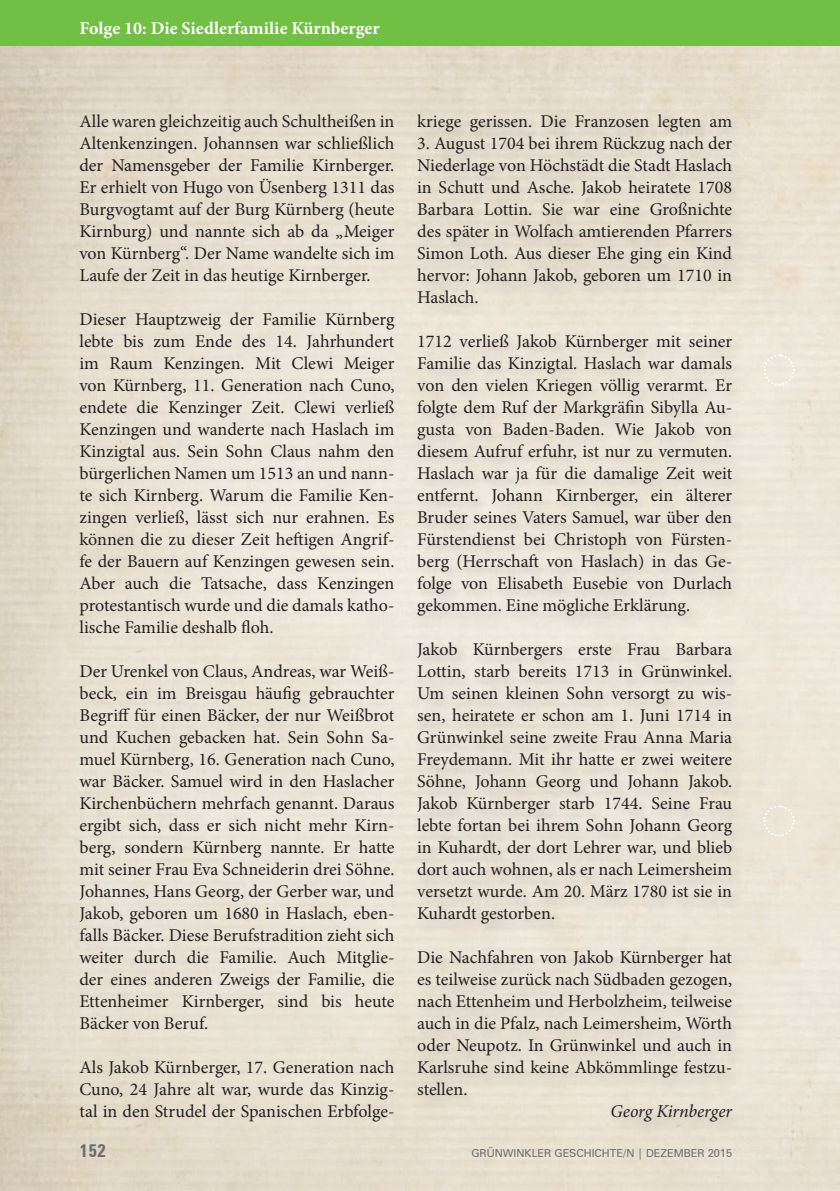
<style>
.page{position:relative;width:840px;height:1191px;background:#fff}
.page>*{position:absolute;margin:0;border:0;box-sizing:border-box;transform-origin:0 0}
.Fließtext_Geschichte{font:18px/22px "Minion Pro";color:#231f20;text-align:justify}
.t1{font:700 18px "Minion Pro";color:#fff}
.Fließtext_Geschichte-2{font:italic 18px "Minion Pro";letter-spacing:-.005em;color:#231f20}
.Seitenzahl{font:700 condensed 18px "Zurich BT";color:#6c6d70}
.t2{font:11px "Zurich BT";color:#6c6d70}
</style>
<div class="page">
<img style="left:0;top:45px;width:839px;height:1146px">
<div style="left:0;top:0;width:839px;height:45px;background:#71bf44"></div>
<div style="left:413px;top:110px;width:334px;height:1027px;background:#e7e0d3"></div>
<svg style="left:761px;top:353px;width:34px;height:34px"></svg>
<svg style="left:761px;top:804px;width:34px;height:33px"></svg>
<p class="t1" style="left:79px;top:16px;width:301px">Folge 10: Die Siedlerfamilie Kürnberger</p>
<p class="Fließtext_Geschichte" style="left:79px;top:110px;width:316px">Alle waren gleichzeitig auch Schultheißen in Altenkenzingen. Johannsen war schließlich der Namensgeber der Familie Kirnberger.<br>Er erhielt von Hugo von Üsenberg 1311 das Burgvogtamt auf der Burg Kürnberg (heute Kirnburg) und nannte sich ab da „Meiger von Kürnberg“. Der Name wandelte sich im Laufe der Zeit in das heutige Kirnberger.</p>
<p class="Fließtext_Geschichte" style="left:79px;top:308px;width:316px">Dieser Hauptzweig der Familie Kürnberg lebte bis zum Ende des 14. Jahrhundert im Raum Kenzingen. Mit Clewi Meiger von Kürnberg, 11. Generation nach Cuno, endete die Kenzinger Zeit. Clewi verließ Kenzingen und wanderte nach Haslach im Kinzigtal aus. Sein Sohn Claus nahm den bürgerlichen Namen um 1513 an und nann&shy;te sich Kirnberg. Warum die Familie Ken&shy;zingen verließ, lässt sich nur erahnen. Es können die zu dieser Zeit heftigen Angrif&shy;fe der Bauern auf Kenzingen gewesen sein.<br>Aber auch die Tatsache, dass Kenzingen protestantisch wurde und die damals katho&shy;lische Familie deshalb floh.</p>
<p class="Fließtext_Geschichte" style="left:79px;top:660px;width:316px">Der Urenkel von Claus, Andreas, war Weiß&shy;beck, ein im Breisgau häufig gebrauchter Begriff für einen Bäcker, der nur Weißbrot und Kuchen gebacken hat. Sein Sohn Sa&shy;muel Kürnberg, 16. Generation nach Cuno, war Bäcker. Samuel wird in den Haslacher Kirchenbüchern mehrfach genannt. Daraus ergibt sich, dass er sich nicht mehr Kirn&shy;berg, sondern Kürnberg nannte. Er hatte mit seiner Frau Eva Schneiderin drei Söhne.<br>Johannes, Hans Georg, der Gerber war, und Jakob, geboren um 1680 in Haslach, eben&shy;falls Bäcker. Diese Berufstradition zieht sich weiter durch die Familie. Auch Mitglie&shy;der eines anderen Zweigs der Familie, die Ettenheimer Kirnberger, sind bis heute Bäcker von Beruf.</p>
<p class="Fließtext_Geschichte" style="left:79px;top:1056px;width:316px">Als Jakob Kürnberger, 17. Generation nach Cuno, 24 Jahre alt war, wurde das Kinzig&shy;tal in den Strudel der Spanischen Erbfolge-</p>
<p class="Fließtext_Geschichte" style="left:417px;top:110px;width:316px">kriege gerissen. Die Franzosen legten am</p>
<p class="Fließtext_Geschichte" style="left:417px;top:132px;width:316px">3. August 1704 bei ihrem Rückzug nach der Niederlage von Höchstädt die Stadt Haslach in Schutt und Asche. Jakob heiratete 1708<br>Barbara Lottin. Sie war eine Großnichte des später in Wolfach amtierenden Pfarrers Simon Loth. Aus dieser Ehe ging ein Kind hervor: Johann Jakob, geboren um 1710 in Haslach.</p>
<p class="Fließtext_Geschichte" style="left:417px;top:330px;width:316px">1712 verließ Jakob Kürnberger mit seiner Familie das Kinzigtal. Haslach war damals von den vielen Kriegen völlig verarmt. Er folgte dem Ruf der Markgräfin Sibylla Au&shy;gusta von Baden-Baden. Wie Jakob von diesem Aufruf erfuhr, ist nur zu vermuten.<br>Haslach war ja für die damalige Zeit weit entfernt. Johann Kirnberger, ein älterer Bruder seines Vaters Samuel, war über den Fürstendienst bei Christoph von Fürsten&shy;berg (Herrschaft von Haslach) in das Ge&shy;folge von Elisabeth Eusebie von Durlach gekommen. Eine mögliche Erklärung.</p>
<p class="Fließtext_Geschichte" style="left:417px;top:638px;width:316px">Jakob Kürnbergers erste Frau Barbara Lottin, starb bereits 1713 in Grünwinkel.<br>Um seinen kleinen Sohn versorgt zu wis&shy;sen, heiratete er schon am 1. Juni 1714 in Grünwinkel seine zweite Frau Anna Maria Freydemann. Mit ihr hatte er zwei weitere Söhne, Johann Georg und Johann Jakob.<br>Jakob Kürnberger starb 1744. Seine Frau lebte fortan bei ihrem Sohn Johann Georg in Kuhardt, der dort Lehrer war, und blieb dort auch wohnen, als er nach Leimersheim versetzt wurde. Am 20. März 1780 ist sie in Kuhardt gestorben.</p>
<p class="Fließtext_Geschichte" style="left:417px;top:946px;width:316px">Die Nachfahren von Jakob Kürnberger hat es teilweise zurück nach Südbaden gezogen, nach Ettenheim und Herbolzheim, teilweise auch in die Pfalz, nach Leimersheim, Wörth oder Neupotz. In Grünwinkel und auch in Karlsruhe sind keine Abkömmlinge festzu&shy;stellen.</p>
<p class="Fließtext_Geschichte-2" style="left:610px;top:1099px;width:123px">Georg Kirnberger</p>
<p class="Seitenzahl" style="left:79px;top:1139px;width:28px">152</p>
<p class="t2" style="left:471px;top:1146px;width:262px">GRÜNWINKLER GESCHICHTE/N | DEZEMBER 2015</p>
</div>
